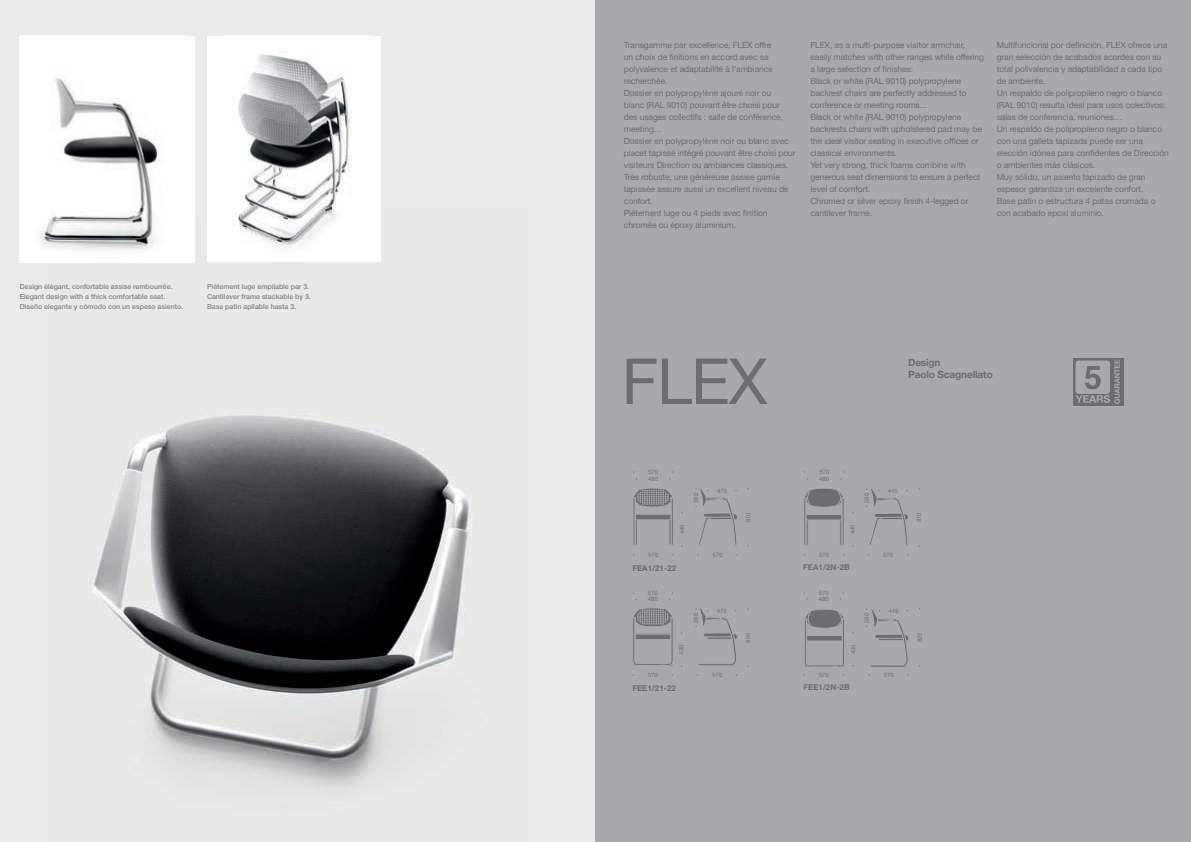
<style>
.page{position:relative;width:1191px;height:842px;background:#fff}
.page>*{position:absolute;margin:0;border:0;box-sizing:border-box;transform-origin:0 0}
.t1{font:63.6px "Helvetica Neue LT Std";color:#6c6d70}
.t2{font:700 10px/12px "Helvetica Neue LT Std";letter-spacing:-.01em;color:#6c6d70}
.t3{font:8.5px/12px "Helvetica Neue LT Std";letter-spacing:-.01em;color:#6c6d70}
.t4{font:700 8px "Helvetica Neue LT Std";color:#6c6d70}
.t5{font:500 7px/10px "Helvetica Neue";color:#808285}
.t6{font:6px "Helvetica Neue LT Std";color:#6c6d70}
</style>
<div class="page">
<div style="left:0;top:0;width:595px;height:842px;background:#e9ebea"></div>
<img style="left:54px;top:212px;width:417px;height:576px">
<div style="left:595px;top:0;width:596px;height:842px;background:#a8a9ad"></div>
<div style="left:1073px;top:358px;width:50px;height:47px;background:#6c6d70"></div>
<svg style="left:1075px;top:360px;width:44px;height:44px"></svg>
<div style="left:207px;top:36px;width:174px;height:226px;background:#fff"></div>
<img style="left:236px;top:54px;width:116px;height:197px">
<div style="left:20px;top:36px;width:174px;height:226px;background:#fff"></div>
<img style="left:36px;top:77px;width:127px;height:174px">
<svg style="left:633px;top:608px;width:40px;height:58px"></svg>
<svg style="left:805px;top:609px;width:39px;height:58px"></svg>
<svg style="left:695px;top:608px;width:42px;height:58px"></svg>
<svg style="left:866px;top:609px;width:43px;height:58px"></svg>
<svg style="left:633px;top:488px;width:104px;height:59px"></svg>
<svg style="left:804px;top:488px;width:104px;height:59px"></svg>
<p class="t5" style="left:20px;top:282px;width:165px">Design élégant, confortable assise rembourrée.<br>Elegant design with a thick comfortable seat.<br>Diseño elegante y cómodo con un espeso asiento.</p>
<p class="t5" style="left:207px;top:282px;width:105px">Piétement luge empilable par 3.<br>Cantilever frame stackable by 3.<br>Base patin apilable hasta 3.</p>
<p class="t3" style="left:624px;top:39px;width:173px">Transgamme par excellence, FLEX offre<br>un choix de finitions en accord avec sa polyvalence et adaptabilité à l’ambiance recherchée.<br>Dossier en polypropylène ajouré noir ou<br>blanc (RAL 9010) pouvant être choisi pour<br>des usages collectifs : salle de conférence, meeting…<br>Dossier en polypropylène noir ou blanc avec placet tapissé intégré pouvant être choisi pour visiteurs Direction ou ambiances classiques.<br>Très robuste, une généreuse assise garnie tapissée assure aussi un excellent niveau de confort.<br>Piétement luge ou 4 pieds avec finition chromée ou époxy aluminium.</p>
<p class="t3" style="left:810px;top:39px;width:175px">FLEX, as a multi-purpose visitor armchair, easily matches with other ranges while offering a large selection of finishes:<br>Black or white (RAL 9010) polypropylene backrest chairs are perfectly addressed to conference or meeting rooms...<br>Black or white (RAL 9010) polypropylene backrests chairs with upholstered pad may be the ideal visitor seating in executive offices or classical environments.<br>Yet very strong, thick foams combine with generous seat dimensions to ensure a perfect level of comfort.<br>Chromed or silver epoxy finish 4-legged or cantilever frame.</p>
<p class="t3" style="left:996px;top:39px;width:174px">Multifuncional por definición, FLEX ofrece una gran selección de acabados acordes con su total polivalencia y adaptabilidad a cada tipo de ambiente.<br>Un respaldo de polipropileno negro o blanco (RAL 9010) resulta ideal para usos colectivos: salas de conferencia, reuniones…<br>Un respaldo de polipropileno negro o blanco con una galleta tapizada puede ser una elección idónea para confidentes de Dirección o ambientes más clásicos.<br>Muy sólido, un asiento tapizado de gran espesor garantiza un excelente confort.<br>Base patín o estructura 4 patas cromada o con acabado epoxi aluminio.</p>
<h1 class="t1" style="left:621px;top:343px;width:147px">FLEX</h1>
<p class="t2" style="left:908px;top:356px;width:86px">Design<br>Paolo Scagnellato</p>
<p class="t6" style="left:648px;top:468px;width:12px">570</p>
<p class="t6" style="left:819px;top:468px;width:12px">570</p>
<p class="t6" style="left:648px;top:475px;width:12px">480</p>
<p class="t6" style="left:819px;top:475px;width:12px">480</p>
<p class="t6" style="left:692px;top:503px;width:12px;rotate:-90deg">280</p>
<p class="t6" style="left:717px;top:487px;width:12px">475</p>
<p class="t6" style="left:863px;top:503px;width:12px;rotate:-90deg">280</p>
<p class="t6" style="left:888px;top:487px;width:12px">445</p>
<p class="t6" style="left:744px;top:522px;width:12px;rotate:-90deg">810</p>
<p class="t6" style="left:678px;top:534px;width:12px;rotate:-90deg">440</p>
<p class="t6" style="left:849px;top:534px;width:12px;rotate:-90deg">440</p>
<p class="t6" style="left:648px;top:551px;width:12px">570</p>
<p class="t6" style="left:712px;top:551px;width:12px">570</p>
<p class="t6" style="left:819px;top:551px;width:12px">570</p>
<p class="t6" style="left:883px;top:551px;width:12px">570</p>
<p class="t4" style="left:632px;top:563px;width:45px">FEA1/21-22</p>
<p class="t4" style="left:803px;top:562px;width:48px">FEA1/2N-2B</p>
<p class="t6" style="left:648px;top:590px;width:12px">570</p>
<p class="t6" style="left:819px;top:590px;width:12px">570</p>
<p class="t6" style="left:819px;top:595px;width:12px">480</p>
<p class="t6" style="left:648px;top:596px;width:12px">480</p>
<p class="t6" style="left:692px;top:623px;width:12px;rotate:-90deg">280</p>
<p class="t6" style="left:716px;top:607px;width:12px">475</p>
<p class="t6" style="left:744px;top:642px;width:12px;rotate:-90deg">825</p>
<p class="t6" style="left:678px;top:655px;width:12px;rotate:-90deg">430</p>
<p class="t6" style="left:849px;top:654px;width:12px;rotate:-90deg">430</p>
<p class="t6" style="left:648px;top:672px;width:12px">570</p>
<p class="t6" style="left:712px;top:672px;width:12px">570</p>
<p class="t6" style="left:819px;top:671px;width:12px">570</p>
<p class="t4" style="left:632px;top:683px;width:45px">FEE1/21-22</p>
<p class="t4" style="left:803px;top:682px;width:48px">FEE1/2N-2B</p>
<p class="t6" style="left:863px;top:623px;width:12px;rotate:-90deg">280</p>
<p class="t6" style="left:888px;top:607px;width:12px">445</p>
<p class="t6" style="left:883px;top:671px;width:12px">570</p>
<p class="t6" style="left:915px;top:522px;width:12px;rotate:-90deg">810</p>
<p class="t6" style="left:916px;top:642px;width:12px;rotate:-90deg">825</p>
</div>
